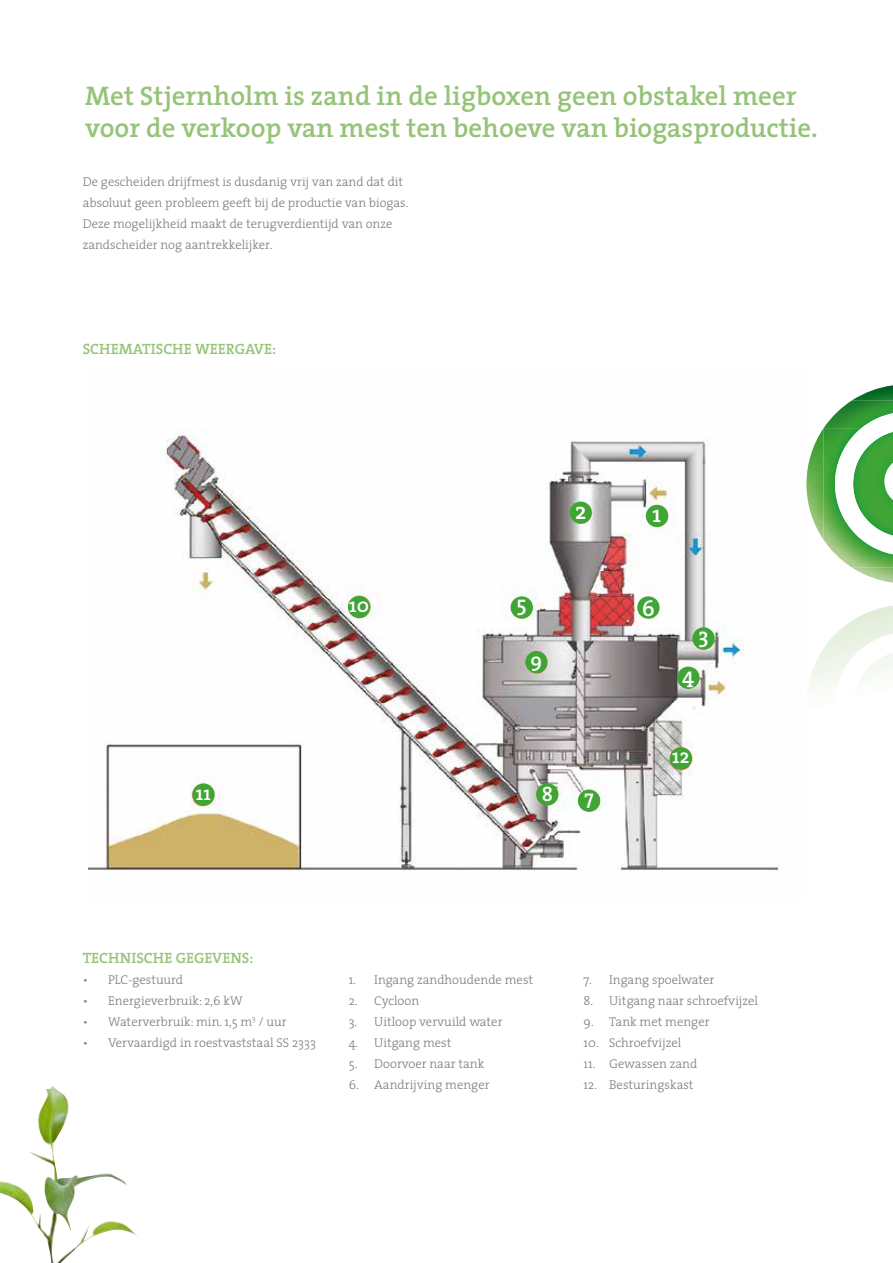
<style>
.page{position:relative;width:893px;height:1263px;background:#fff}
.page>*{position:absolute;margin:0;border:0;box-sizing:border-box;transform-origin:0 0}
.t1{font:600 27px/32.4px "The Serif";color:#95c378}
.t2{font:600 23.7px "The Serif";color:#fff}
.t3{font:600 22.5px "The Serif";color:#fff}
.t4{font:600 22.05px "The Serif";color:#fff}
.t5{font:600 20.25px "The Serif";color:#fff}
.t6{font:600 15px "The Serif";color:#95c378}
.t7{font:300 12.75px/21px "The Serif";color:#7c7b7b}
</style>
<div class="page">
<svg style="left:808px;top:606px;width:85px;height:85px"></svg>
<img style="left:852px;top:385px;width:41px;height:15px">
<img style="left:806px;top:429px;width:17px;height:110px">
<img style="left:851px;top:567px;width:42px;height:16px">
<img style="left:823px;top:400px;width:70px;height:167px">
<svg style="left:835px;top:412px;width:58px;height:144px"></svg>
<img style="left:0;top:1085px;width:138px;height:178px">
<img style="left:88px;top:429px;width:691px;height:450px">
<div style="left:646px;top:505px;width:22px;height:22px;background:#3fa535;border-radius:50%"></div>
<div style="left:570px;top:502px;width:22px;height:22px;background:#3fa535;border-radius:50%"></div>
<div style="left:637px;top:596px;width:22px;height:23px;background:#3fa535;border-radius:50%"></div>
<div style="left:511px;top:596px;width:22px;height:23px;background:#3fa535;border-radius:50%"></div>
<div style="left:692px;top:627px;width:23px;height:23px;background:#3fa535;border-radius:50%"></div>
<div style="left:677px;top:667px;width:22px;height:22px;background:#3fa535;border-radius:50%"></div>
<div style="left:670px;top:747px;width:22px;height:22px;background:#3fa535;border-radius:50%"></div>
<div style="left:525px;top:651px;width:23px;height:22px;background:#3fa535;border-radius:50%"></div>
<div style="left:348px;top:596px;width:22px;height:22px;background:#3fa535;border-radius:50%"></div>
<div style="left:578px;top:789px;width:22px;height:23px;background:#3fa535;border-radius:50%"></div>
<div style="left:536px;top:783px;width:22px;height:22px;background:#3fa535;border-radius:50%"></div>
<div style="left:192px;top:783px;width:23px;height:23px;background:#3fa535;border-radius:50%"></div>
<h1 class="t1" style="left:85px;top:79px;width:734px">Met Stjernholm is zand in de ligboxen geen obstakel meer voor de verkoop van mest ten behoeve van biogasproductie.</h1>
<p class="t7" style="left:83px;top:170px;width:327px">De gescheiden drijfmest is dusdanig vrij van zand dat dit absoluut geen probleem geeft bij de productie van biogas.<br>Deze mogelijkheid maakt de terugverdientijd van onze zandscheider nog aantrekkelijker.</p>
<p class="t6" style="left:83px;top:336px;width:195px">SCHEMATISCHE WEERGAVE:</p>
<h2 class="t2" style="left:575px;top:491px;width:13px">2</h2>
<h2 class="t2" style="left:653px;top:494px;width:10px">1</h2>
<h3 class="t5" style="left:349px;top:588px;width:22px">10</h3>
<h3 class="t4" style="left:517px;top:585px;width:12px">5</h3>
<h3 class="t3" style="left:642px;top:589px;width:15px">6</h3>
<h3 class="t5" style="left:530px;top:643px;width:13px">9</h3>
<h3 class="t4" style="left:698px;top:617px;width:12px">3</h3>
<h3 class="t4" style="left:682px;top:657px;width:14px">4</h3>
<h3 class="t5" style="left:196px;top:776px;width:17px">11</h3>
<h3 class="t5" style="left:542px;top:777px;width:13px">8</h3>
<h3 class="t5" style="left:584px;top:780px;width:11px">7</h3>
<h3 class="t5" style="left:672px;top:739px;width:19px">12</h3>
<p class="t6" style="left:83px;top:945px;width:172px">TECHNISCHE GEGEVENS:</p>
<p class="t7" style="left:83px;top:968px;width:102px">• PLC-gestuurd</p>
<p class="t7" style="left:83px;top:989px;width:161px">• Energieverbruik: 2,6 kW</p>
<p class="t7" style="left:83px;top:1010px;width:205px">• Waterverbruik: min. 1,5 m<sup>3</sup> / uur</p>
<p class="t7" style="left:83px;top:1031px;width:235px">• Vervaardigd in roestvaststaal SS 2333</p>
<p class="t7" style="left:349px;top:968px;width:186px">1. Ingang zandhoudende mest</p>
<p class="t7" style="left:349px;top:989px;width:72px">2. Cycloon</p>
<p class="t7" style="left:349px;top:1010px;width:155px">3. Uitloop vervuild water</p>
<p class="t7" style="left:349px;top:1031px;width:104px">4. Uitgang mest</p>
<p class="t7" style="left:349px;top:1052px;width:137px">5. Doorvoer naar tank</p>
<p class="t7" style="left:349px;top:1073px;width:142px">6. Aandrijving menger</p>
<p class="t7" style="left:584px;top:968px;width:132px">7. Ingang spoelwater</p>
<p class="t7" style="left:584px;top:989px;width:176px">8. Uitgang naar schroefvijzel</p>
<p class="t7" style="left:584px;top:1010px;width:127px">9. Tank met menger</p>
<p class="t7" style="left:584px;top:1031px;width:99px">10. Schroefvijzel</p>
<p class="t7" style="left:584px;top:1052px;width:115px">11. Gewassen zand</p>
<p class="t7" style="left:584px;top:1073px;width:112px">12. Besturingskast</p>
</div>
